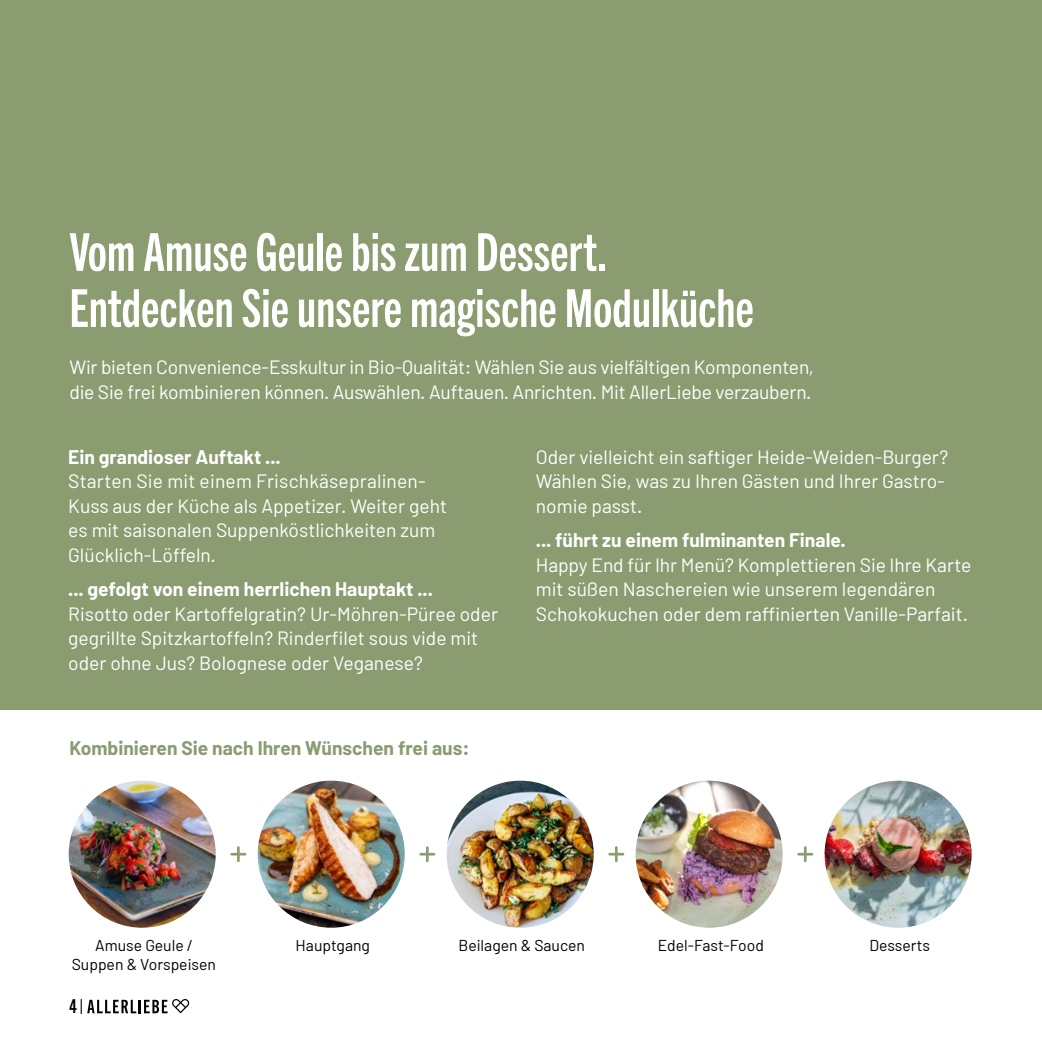
<style>
.page{position:relative;width:1042px;height:1042px;background:#fff}
.page>*{position:absolute;margin:0;border:0;box-sizing:border-box;transform-origin:0 0}
.t1{font:52.5px/56px "Trade Gothic Next LT Pro Bd Cm";color:#fff}
.t2{font:19.25px/24.5px "Barlow";color:#fff}
.t3{font:700 19.25px "Barlow";color:#fff}
.t4{font:700 19.25px "Barlow";color:#8a9c70}
.t5{font:19.25px "Trade Gothic Next LT Pro Bd Cm";color:#000}
.t6{font:15.75px/19.2px "Barlow";color:#000;text-align:center}
</style>
<div class="page">
<hr style="left:1041px;top:0;width:1px;height:1042px;background:#edeee8">
<div style="left:0;top:0;width:1042px;height:709px;background:#8a9c70"></div>
<svg style="left:87px;top:999px;width:103px;height:14px"></svg>
<img style="left:69px;top:780px;width:147px;height:148px;border-radius:74px">
<img style="left:258px;top:780px;width:147px;height:148px;border-radius:74px">
<img style="left:635px;top:780px;width:147px;height:148px;border-radius:74px">
<img style="left:447px;top:780px;width:147px;height:148px;border-radius:74px">
<img style="left:824px;top:780px;width:147px;height:148px;border-radius:74px">
<hr style="left:237px;top:847px;width:3px;height:14px;background:#8a9c70">
<svg style="left:232px;top:853px;width:13px;height:2px"></svg>
<svg style="left:798px;top:847px;width:14px;height:14px"></svg>
<svg style="left:609px;top:847px;width:14px;height:14px"></svg>
<hr style="left:426px;top:847px;width:3px;height:14px;background:#8a9c70">
<svg style="left:421px;top:853px;width:13px;height:2px"></svg>
<h1 class="t1" style="left:69px;top:221px;width:686px">Vom Amuse Geule bis zum Dessert.<br>Entdecken Sie unsere magische Modulküche</h1>
<p class="t2" style="left:69px;top:355px;width:746px">Wir bieten Convenience-Esskultur in Bio-Qualität: Wählen Sie aus vielfältigen Komponenten, die Sie frei kombinieren können. Auswählen. Auftauen. Anrichten. Mit AllerLiebe verzaubern.</p>
<p class="t3" style="left:68px;top:445px;width:214px">Ein grandioser Auftakt ...</p>
<p class="t2" style="left:68px;top:468px;width:380px">Starten Sie mit einem Frischkäsepralinen-Kuss aus der Küche als Appetizer. Weiter geht es mit saisonalen Suppenköstlichkeiten zum Glücklich-Löffeln.</p>
<p class="t3" style="left:68px;top:577px;width:366px">... gefolgt von einem herrlichen Hauptakt ...</p>
<p class="t2" style="left:68px;top:601px;width:431px">Risotto oder Kartoffelgratin? Ur-Möhren-Püree oder gegrillte Spitzkartoffeln? Rinderfilet sous vide mit oder ohne Jus? Bolognese oder Veganese?</p>
<p class="t4" style="left:69px;top:736px;width:401px">Kombinieren Sie nach Ihren Wünschen frei aus:</p>
<p class="t2" style="left:536px;top:444px;width:414px">Oder vielleicht ein saftiger Heide-Weiden-Burger?<br>Wählen Sie, was zu Ihren Gästen und Ihrer Gastro&shy;nomie passt.</p>
<p class="t3" style="left:536px;top:528px;width:311px">... führt zu einem fulminanten Finale.</p>
<p class="t2" style="left:536px;top:552px;width:437px">Happy End für Ihr Menü? Komplettieren Sie Ihre Karte mit süßen Naschereien wie unserem legendären<br>Schokokuchen oder dem raffinierten Vanille-Parfait.</p>
<p class="t6" style="left:72px;top:935px;width:146px">Amuse Geule /<br>Suppen &amp; Vorspeisen</p>
<p class="t6" style="left:296px;top:935px;width:76px">Hauptgang</p>
<p class="t6" style="left:458px;top:935px;width:128px">Beilagen &amp; Saucen</p>
<p class="t6" style="left:658px;top:935px;width:108px">Edel-Fast-Food</p>
<p class="t6" style="left:869px;top:935px;width:62px">Desserts</p>
<p class="t5" style="left:69px;top:993px;width:15px">4 |</p>
</div>
